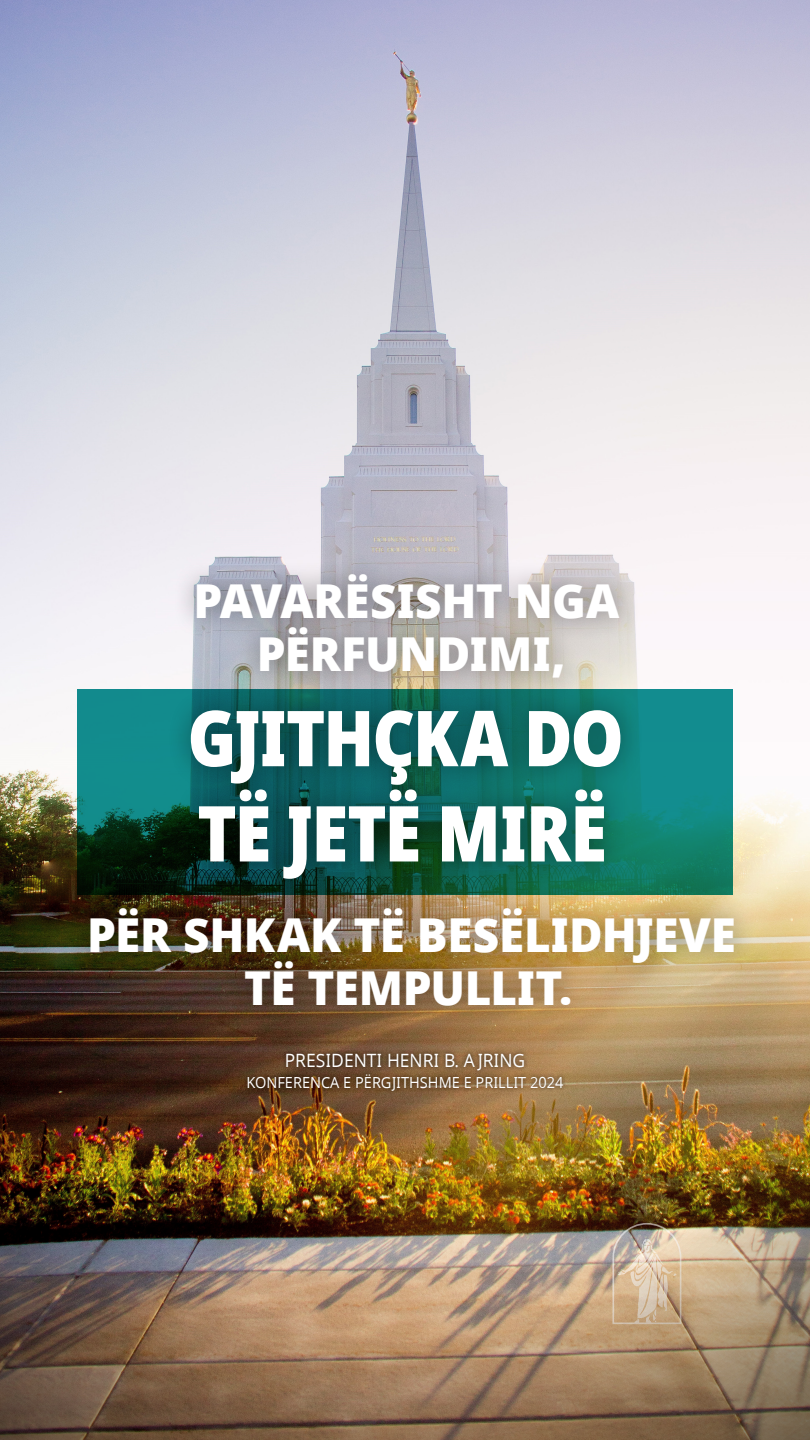
<style>
.page{position:relative;width:810px;height:1440px;background:#fff}
.page>*{position:absolute;margin:0;border:0;box-sizing:border-box;transform-origin:0 0}
.t1{font:800 77.25px/95.2px "Dots Solid Condlds Lat";letter-spacing:-.015em;color:#fff;scale:.93 1}
.t2{font:800 46.72px/53.3px "Dots Solidlds Lat";letter-spacing:-.005em;color:#fff;text-align:center}
.artcl1_p1_figure_image_aside_quote_citat{font:18.38px "Dots Solidlds Lat";color:#fff;scale:.95 1}
.small_para_white{font:15.3px "Dots Solidlds Lat";color:#fff;scale:.95 1}
</style>
<div class="page">
<img style="left:0;top:0;width:810px;height:749px">
<img style="left:0;top:769px;width:810px;height:671px">
<div style="left:66px;top:550px;width:692px;height:479px;background:#000;opacity:.4"></div>
<p class="t2" style="left:194px;top:575px;width:427px">PAVARËSISHT NGA<br>PËRFUNDIMI,</p>
<p class="t1" style="left:188px;top:692px;width:471px">GJITHÇKA DO<br>TË JETË MIRË</p>
<p class="t2" style="left:87px;top:909px;width:650px">PËR SHKAK TË BESËLIDHJEVE<br>TË TEMPULLIT.</p>
<p class="artcl1_p1_figure_image_aside_quote_citat" style="left:285px;top:1047px;width:255px">PRESIDENTI HENRI B. AJRING</p>
<p class="small_para_white" style="left:247px;top:1071px;width:335px">KONFERENCA E PËRGJITHSHME E PRILLIT 2024</p>
</div>
